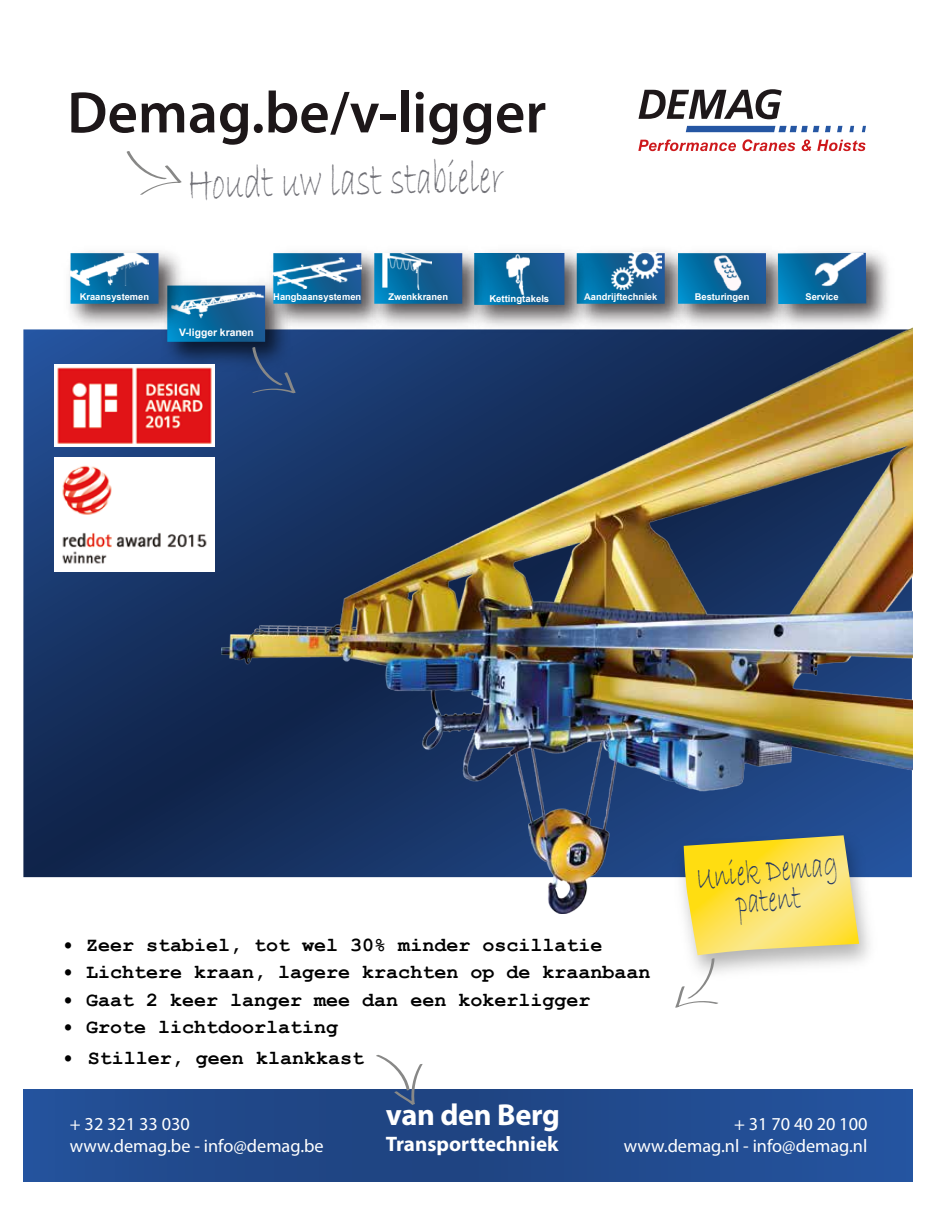
<style>
.page{position:relative;width:936px;height:1212px;background:#fff}
.page>*{position:absolute;margin:0;border:0;box-sizing:border-box;transform-origin:0 0}
.t1{font:600 58.95px "Myriad Pro";color:#1d1719}
.t2{font:49.2px "Bradley Hand ITC";color:#717177;scale:.67 1}
.t3{font:36.9px/29.5px "Bradley Hand ITC";color:#233765;text-align:center;scale:.67 1}
.t4{font:700 30.45px "Myriad Pro";letter-spacing:-.01em;color:#fff}
.t5{font:700 21px "Myriad Pro";color:#fff}
.t6{font:700 19.95px "Courier New";color:#000}
.t7{font:18.3px/21.9px "Myriad Pro";color:#fff;text-align:right}
.t8{font:700 10.35px "Arial";color:#fff}
.t9{font:700 9.6px "Arial";color:#fff}
.t10{font:700 9.3px "Arial";color:#fff}
</style>
<div class="page">
<svg style="left:23px;top:329px;width:198px;height:548px;background:#18315f"></svg>
<svg style="left:685px;top:126px;width:145px;height:6px"></svg>
<svg style="left:837px;top:126px;width:5px;height:6px"></svg>
<svg style="left:861px;top:126px;width:5px;height:6px"></svg>
<svg style="left:849px;top:126px;width:5px;height:6px"></svg>
<svg style="left:638px;top:89px;width:143px;height:30px"></svg>
<svg style="left:638px;top:140px;width:98px;height:11px"></svg>
<svg style="left:742px;top:139px;width:53px;height:12px"></svg>
<svg style="left:801px;top:140px;width:10px;height:11px"></svg>
<svg style="left:817px;top:140px;width:48px;height:11px"></svg>
<svg style="left:126px;top:151px;width:56px;height:44px"></svg>
<img style="left:214px;top:393px;width:7px;height:22px">
<img style="left:618px;top:250px;width:27px;height:69px">
<svg style="left:618px;top:289px;width:27px;height:15px"></svg>
<img style="left:618px;top:252px;width:27px;height:37px">
<img style="left:515px;top:251px;width:103px;height:68px">
<svg style="left:515px;top:253px;width:49px;height:52px;background:#185b92"></svg>
<img style="left:515px;top:254px;width:14px;height:40px">
<img style="left:38px;top:251px;width:129px;height:122px">
<svg style="left:71px;top:253px;width:87px;height:51px;background:#0f68a0"></svg>
<img style="left:71px;top:253px;width:77px;height:33px">
<img style="left:645px;top:250px;width:100px;height:69px">
<svg style="left:678px;top:253px;width:67px;height:51px;background:#0572a8"></svg>
<img style="left:713px;top:254px;width:30px;height:37px">
<img style="left:745px;top:251px;width:144px;height:68px">
<svg style="left:777px;top:253px;width:89px;height:51px;background:#0c6fa4"></svg>
<img style="left:814px;top:253px;width:49px;height:33px">
<img style="left:341px;top:251px;width:174px;height:68px">
<svg style="left:374px;top:253px;width:88px;height:51px;background:#12679f"></svg>
<img style="left:382px;top:253px;width:49px;height:36px">
<svg style="left:23px;top:1089px;width:889px;height:93px;background:#214a8e"></svg>
<svg style="left:675px;top:913px;width:184px;height:95px"></svg>
<svg style="left:375px;top:1054px;width:48px;height:51px"></svg>
<svg style="left:167px;top:253px;width:194px;height:140px"></svg>
<img style="left:221px;top:319px;width:691px;height:594px">
<img style="left:55px;top:458px;width:159px;height:114px">
<img style="left:55px;top:365px;width:159px;height:81px">
<h1 class="t1" style="left:67px;top:75px;width:480px">Demag.be/v-ligger</h1>
<h2 class="t2" style="left:187px;top:152px;width:473px;rotate:-1deg">Houdt uw last stabieler</h2>
<p class="t10" style="left:80px;top:290px;width:71px">Kraansystemen</p>
<p class="t10" style="left:273px;top:290px;width:89px">Hangbaansystemen</p>
<p class="t10" style="left:388px;top:290px;width:61px">Zwenkkranen</p>
<p class="t9" style="left:489px;top:292px;width:61px">Kettingtakels</p>
<p class="t10" style="left:584px;top:290px;width:74px">Aandrijftechniek</p>
<p class="t10" style="left:694px;top:290px;width:56px">Besturingen</p>
<p class="t10" style="left:805px;top:290px;width:35px">Service</p>
<p class="t8" style="left:179px;top:325px;width:76px">V-ligger kranen</p>
<p class="t6" style="left:62px;top:932px;width:542px">• Zeer stabiel, tot wel 30% minder oscillatie</p>
<p class="t6" style="left:62px;top:960px;width:590px">• Lichtere kraan, lagere krachten op de kraanbaan</p>
<p class="t6" style="left:62px;top:987px;width:530px">• Gaat 2 keer langer mee dan een kokerligger</p>
<p class="t6" style="left:62px;top:1014px;width:278px">• Grote lichtdoorlating</p>
<p class="t6" style="left:62px;top:1045px;width:303px">• Stiller, geen klankkast</p>
<h3 class="t3" style="left:694px;top:864px;width:213px;rotate:-6deg">Uniek Demag patent</h3>
<p class="t7" style="left:70px;top:1112px;width:255px;text-align:left">+ 32 321 33 030<br>www.demag.be - info@demag.be</p>
<h3 class="t4" style="left:386px;top:1095px;width:176px">van den Berg</h3>
<p class="t5" style="left:386px;top:1130px;width:174px">Transporttechniek</p>
<p class="t7" style="left:623px;top:1112px;width:245px">+ 31 70 40 20 100 www.demag.nl - info@demag.nl</p>
</div>
